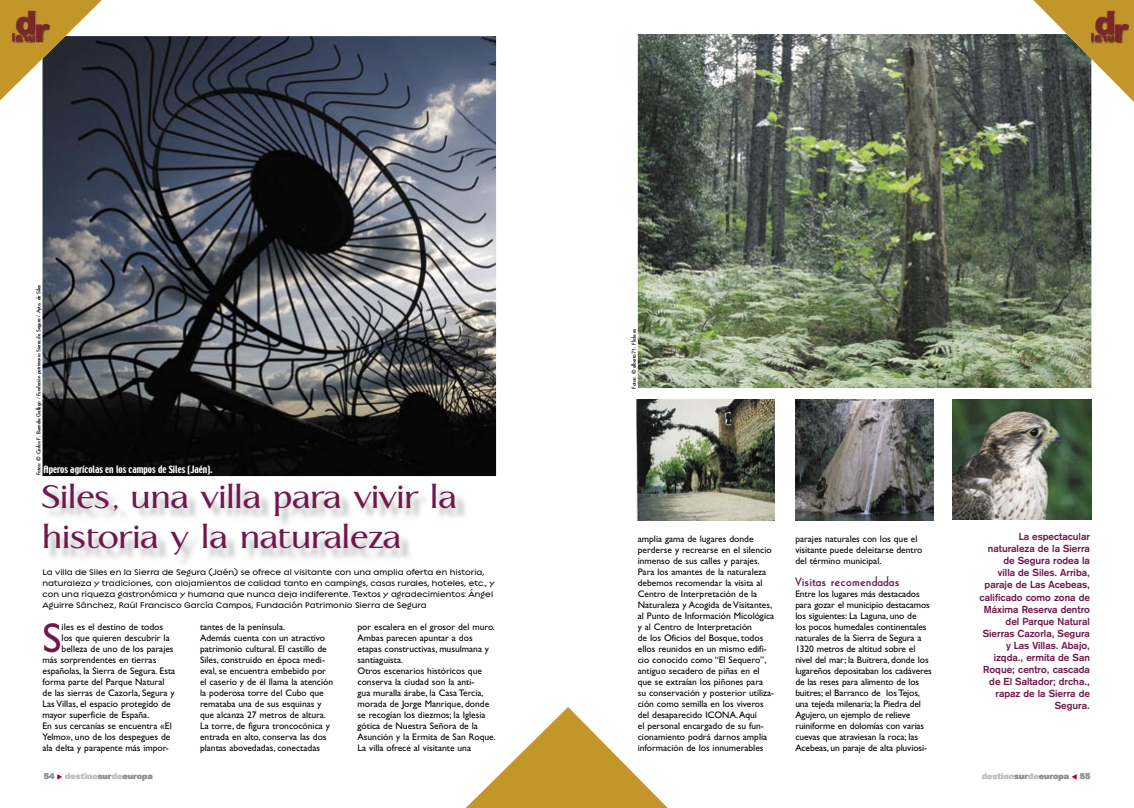
<style>
.page{position:relative;width:1134px;height:808px;background:#fff}
.page>*{position:absolute;margin:0;border:0;box-sizing:border-box;transform-origin:0 0}
.t1{font:600 42px/40px "Aperto";color:#711749}
.t2{font:41.8px "Gill Sans";color:#711749}
.t3{font:900 32.1px "Arial";color:#7b2729}
.t4{font:14px "Cable";letter-spacing:.05em;color:#711749}
.t5{font:500 11px/11px "Regulator";color:#000}
.t6{font:700 10px/12px "Akzidenz Grotesk";color:#711749;text-align:right}
.t7{font:9.5px/11px "Gill Sans";color:#000}
.t8{font:9px "Techno";color:#fff}
.t9{font:900 8px "Arial";color:#939393}
.t10{font:6.5px "Cable";color:#000}
.s1{color:#bd002b}
.s2{color:#c1c1c1}
</style>
<div class="page">
<img style="left:638px;top:34px;width:453px;height:354px">
<svg style="left:466px;top:707px;width:202px;height:101px"></svg>
<img style="left:43px;top:36px;width:453px;height:440px">
<img style="left:48px;top:489px;width:417px;height:75px">
<img style="left:953px;top:399px;width:138px;height:121px">
<img style="left:636px;top:399px;width:139px;height:121px">
<img style="left:795px;top:399px;width:139px;height:121px">
<svg style="left:0;top:0;width:116px;height:114px"></svg>
<svg style="left:1018px;top:0;width:116px;height:117px"></svg>
<h3 class="t3" style="left:15px;top:4px;width:23px">d</h3>
<h3 class="t3" style="left:34px;top:12px;width:16px">r</h3>
<p class="t10" style="left:35px;top:475px;width:192px;rotate:-90deg">Fotos: © Carlos F. Buendía Gallego / Fundación patrimonio Sierra de Segura / Ayto. de Siles</p>
<p class="t8" style="left:44px;top:463px;width:170px">Aperos agrícolas en los campos de Siles (Jaén).</p>
<h1 class="t1" style="left:43px;top:474px;width:416px">Siles, una villa para vivir la historia y la naturaleza</h1>
<p class="t5" style="left:43px;top:566px;width:454px">La villa de Siles en la Sierra de Segura (Jaén) se ofrece al visitante con una amplia oferta en historia, naturaleza y tradiciones, con alojamientos de calidad tanto en campings, casas rurales, hoteles, etc., y con una riqueza gastronómica y humana que nunca deja indiferente. Textos y agradecimientos: Ángel Aguirre Sánchez, Raúl Francisco García Campos, Fundación Patrimonio Sierra de Segura</p>
<h2 class="t2" style="left:43px;top:614px;width:21px">S</h2>
<p class="t7" style="left:62px;top:621px;width:103px">iles es el destino de todos</p>
<p class="t7" style="left:200px;top:621px;width:135px">tantes de la península.<br>Además cuenta con un atractivo patrimonio cultural. El castillo de<br>Siles, construido en época medi&shy;eval, se encuentra em bebido por el caserío y de él llama la atención la poderosa torre del Cubo que remataba una de sus esquinas y que alcanza 27 metros de altura.<br>La torre, de figura troncocónica y entrada en alto, conserva las dos plantas abovedadas, conectadas</p>
<p class="t7" style="left:358px;top:621px;width:140px">por escalera en el grosor del muro.<br>Ambas parecen apuntar a dos etapas constructivas, musulmana y santiaguista.<br>Otros escenarios históricos que conserva la ciudad son la anti-<br>gua muralla árabe, la Casa Tercia, morada de Jorge Manrique, donde se recogían los diezmos; la Iglesia gótica de Nuestra Señora de la<br>Asunción y la Ermita de San Roque.<br>La villa ofrece al visitante una</p>
<p class="t7" style="left:62px;top:632px;width:110px">los que quieren descubrir la</p>
<p class="t7" style="left:62px;top:643px;width:113px">belleza de uno de los parajes</p>
<p class="t7" style="left:43px;top:654px;width:115px">más sorprendentes en tierras</p>
<p class="t7" style="left:43px;top:665px;width:134px">españolas, la Sierra de Segura. Esta</p>
<p class="t7" style="left:43px;top:676px;width:124px">forma parte del Parque Natural</p>
<p class="t7" style="left:43px;top:687px;width:134px">de las sierras de Cazorla, Segura y</p>
<p class="t7" style="left:43px;top:698px;width:130px">Las Villas, el espacio protegido de</p>
<p class="t7" style="left:43px;top:709px;width:108px">mayor superficie de España.</p>
<p class="t7" style="left:43px;top:720px;width:131px">En sus cercanías se encuentra «El</p>
<p class="t7" style="left:43px;top:731px;width:129px">Yelmo», uno de los despegues de</p>
<p class="t7" style="left:43px;top:742px;width:128px">ala delta y parapente más impor-</p>
<h3 class="t3" style="left:1094px;top:5px;width:23px">d</h3>
<h3 class="t3" style="left:1113px;top:12px;width:16px">r</h3>
<p class="t10" style="left:630px;top:389px;width:61px;rotate:-90deg">Fotos: © alberto71. Flickr.es</p>
<p class="t7" style="left:638px;top:533px;width:138px">amplia gama de lugares donde perderse y recrearse en el silencio inmenso de sus calles y parajes.<br>Para los amantes de la naturaleza debemos recomendar la visita al<br>Centro de Interpretación de la<br>Naturaleza y Acogida de Visitantes, al Punto de Información Micológica y al Centro de Interpretación<br>de los Oficios del Bosque, todos ellos reunidos en un mismo edifi&shy;cio conocido como “El Sequero”, antiguo secadero de piñas en el que se extraían los piñones para<br>su conservación y posterior utiliza&shy;ción como semilla en los viveros del desaparecido ICONA. Aquí<br>el personal encargado de su fun&shy;cionamiento podrá darnos amplia información de los innumerables</p>
<p class="t7" style="left:795px;top:533px;width:129px">parajes naturales con los que el visitante puede deleitarse dentro del término municipal.</p>
<h3 class="t4" style="left:795px;top:575px;width:105px">Visitas recomendadas</h3>
<p class="t7" style="left:795px;top:588px;width:138px">Entre los lugares más destacados para gozar el municipio destacamos los siguientes: La Laguna, uno de<br>los pocos humedales continentales naturales de la Sierra de Segura a 1320 metros de altitud sobre el nivel del mar; la Buitrera, donde los lugareños depositaban los cadáveres de las reses para alimento de los buitres; el Barranco de los Tejos, una tejeda milenaria; la Piedra del Agujero, un ejemplo de relieve ruiniforme en dolomías con varias cuevas que atraviesan la roca; las Acebeas, un paraje de alta pluviosi-</p>
<p class="t6" style="left:980px;top:531px;width:112px">La espectacular naturaleza de la Sierra de Segura rodea la<br>villa de Siles. Arriba, paraje de Las Acebeas, calificado como zona de<br>Máxima Reserva dentro del Parque Natural<br>Sierras Cazorla, Segura y Las Villas. Abajo, izqda., ermita de San<br>Roque; centro, cascada de El Saltador; drcha., rapaz de la Sierra de<br>Segura.</p>
<p class="t9" style="left:44px;top:771px;width:110px">54 <span class="s1">◆</span> <span class="s2">destino</span>sur<span class="s2">de</span>europa</p>
<p class="t9" style="left:982px;top:771px;width:110px"><span class="s2">destino</span>sur<span class="s2">de</span>europa <span class="s1">▼</span> 55</p>
</div>
